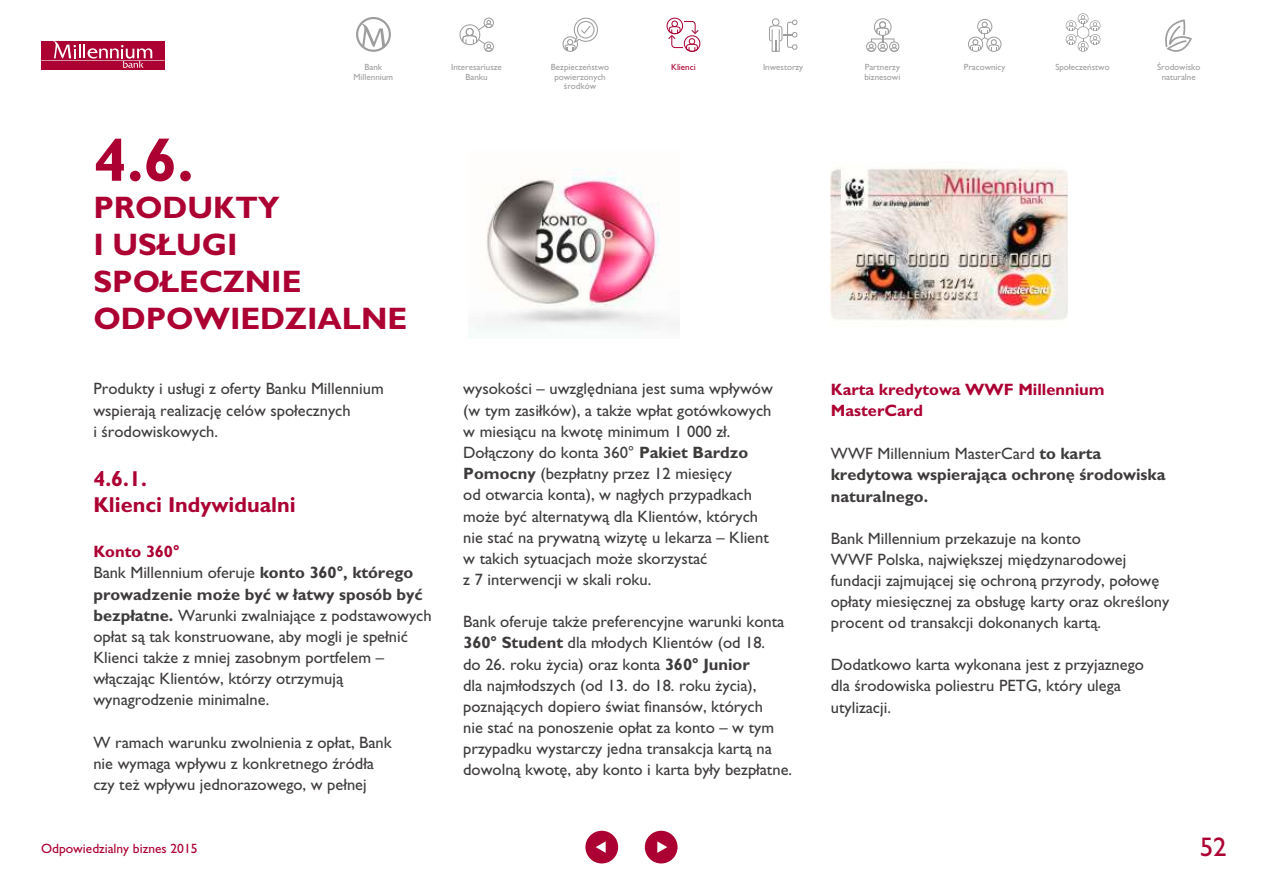
<style>
.page{position:relative;width:1263px;height:893px;background:#fff}
.page>*{position:absolute;margin:0;border:0;box-sizing:border-box;transform-origin:0 0}
.t1{font:700 61.05px "Gill Sans";color:#ac0032}
.t2{font:700 31.2px/36.8px "Gill Sans";color:#ac0032}
.t3{font:27px "Gill Sans";color:#ac0032}
.t4{font:700 21.75px/25.5px "Gill Sans";color:#ac0032}
.t5{font:16.5px/21.1px "Gill Sans";color:#3e3b3b}
.t6{font:700 16.5px/21.5px "Gill Sans";color:#3e3b3b}
.t7{font:700 16.5px/21.5px "Gill Sans";color:#ac0032}
.t8{font:13.5px "Gill Sans";color:#ac0032}
.t9{font:9px/9.4px "Gill Sans";color:#9d9d9d;text-align:center}
.t10{font:9px "Gill Sans";color:#ac0032}
.s1{font-weight:700}
.s2{font-weight:400}
</style>
<div class="page">
<div style="left:41px;top:41px;width:124px;height:29px;background:#ac0032"></div>
<svg style="left:41px;top:41px;width:124px;height:27px"></svg>
<div style="left:585px;top:831px;width:33px;height:32px;background:#ac0032;border-radius:50%"></div>
<div style="left:645px;top:831px;width:32px;height:32px;background:#ac0032;border-radius:50%"></div>
<svg style="left:657px;top:841px;width:10px;height:12px"></svg>
<svg style="left:596px;top:841px;width:10px;height:12px"></svg>
<svg style="left:666px;top:18px;width:34px;height:34px"></svg>
<svg style="left:459px;top:18px;width:35px;height:34px"></svg>
<svg style="left:356px;top:17px;width:35px;height:35px"></svg>
<svg style="left:562px;top:18px;width:36px;height:34px"></svg>
<svg style="left:769px;top:18px;width:28px;height:34px"></svg>
<svg style="left:866px;top:18px;width:33px;height:34px"></svg>
<svg style="left:968px;top:19px;width:33px;height:33px"></svg>
<svg style="left:1165px;top:19px;width:27px;height:33px"></svg>
<svg style="left:1066px;top:13px;width:34px;height:39px"></svg>
<img style="left:477px;top:169px;width:202px;height:163px">
<img style="left:831px;top:168px;width:236px;height:153px">
<h1 class="t1" style="left:93px;top:124px;width:102px">4.6.</h1>
<p class="t9" style="left:354px;top:62px;width:41px">Bank<br>Millennium</p>
<p class="t10" style="left:671px;top:62px;width:26px">Klienci</p>
<p class="t9" style="left:763px;top:62px;width:42px">Inwestorzy</p>
<p class="t9" style="left:864px;top:62px;width:37px;text-align:left">Partnerzy biznesowi</p>
<p class="t9" style="left:964px;top:62px;width:43px">Pracownicy</p>
<p class="t9" style="left:1055px;top:62px;width:56px">Społeczeństwo</p>
<p class="t9" style="left:1157px;top:62px;width:45px">Środowisko naturalne</p>
<p class="t9" style="left:451px;top:62px;width:52px">Interesariusze<br>Banku</p>
<p class="t9" style="left:551px;top:62px;width:60px">Bezpieczeństwo powierzonych środków</p>
<h2 class="t2" style="left:93px;top:189px;width:315px">PRODUKTY<br>I USŁUGI<br>SPOŁECZNIE<br>ODPOWIEDZIALNE</h2>
<p class="t5" style="left:93px;top:378px;width:292px">Produkty i usługi z oferty Banku Millennium wspierają realizację celów społecznych<br>i środowiskowych.</p>
<h3 class="t4" style="left:93px;top:466px;width:204px">4.6.1.<br>Klienci Indywidualni</h3>
<p class="t7" style="left:93px;top:541px;width:88px">Konto 360°</p>
<p class="t5" style="left:93px;top:584px;width:340px"><span class="s1">prowadzenie może być w łatwy sposób być bezpłatne.</span> Warunki zwalniające z podstawowych opłat są tak konstruowane, aby mogli je spełnić Klienci także z mniej zasobnym portfelem – włączając Klientów, którzy otrzymują wynagrodzenie minimalne.</p>
<p class="t5" style="left:93px;top:731px;width:300px">W ramach warunku zwolnienia z opłat, Bank nie wymaga wpływu z konkretnego źródła czy też wpływu jednorazowego, w pełnej</p>
<p class="t5" style="left:93px;top:562px;width:321px">Bank Millennium oferuje <span class="s1">konto 360°, którego</span></p>
<p class="t8" style="left:41px;top:841px;width:158px">Odpowiedzialny biznes 2015</p>
<p class="t5" style="left:463px;top:378px;width:311px">wysokości – uwzględniana jest suma wpływów (w tym zasiłków), a także wpłat gotówkowych w miesiącu na kwotę minimum 1 000 zł.<br>Dołączony do konta 360° <span class="s1">Pakiet Bardzo Pomocny</span> (bezpłatny przez 12 miesięcy<br>od otwarcia konta), w nagłych przypadkach może być alternatywą dla Klientów, których nie stać na prywatną wizytę u lekarza – Klient w takich sytuacjach może skorzystać<br>z 7 interwencji w skali roku.</p>
<p class="t5" style="left:463px;top:611px;width:330px">Bank oferuje także preferencyjne warunki konta <span class="s1">360° Student</span> dla młodych Klientów (od 18.<br>do 26. roku życia) oraz konta <span class="s1">360° Junior<br></span>dla najmłodszych (od 13. do 18. roku życia), poznających dopiero świat finansów, których<br>nie stać na ponoszenie opłat za konto – w tym przypadku wystarczy jedna transakcja kartą na dowolną kwotę, aby konto i karta były bezpłatne.</p>
<p class="t7" style="left:831px;top:379px;width:275px">Karta kredytowa WWF Millennium<br>MasterCard</p>
<p class="t6" style="left:831px;top:443px;width:336px"><span class="s2">WWF Millennium MasterCard</span> to karta kredytowa wspierająca ochronę środowiska naturalnego.</p>
<p class="t5" style="left:831px;top:528px;width:340px">Bank Millennium przekazuje na konto<br>WWF Polska, największej międzynarodowej fundacji zajmującej się ochroną przyrody, połowę opłaty miesięcznej za obsługę karty oraz określony procent od transakcji dokonanych kartą.</p>
<p class="t5" style="left:831px;top:654px;width:315px">Dodatkowo karta wykonana jest z przyjaznego dla środowiska poliestru PETG, który ulega utylizacji.</p>
<h3 class="t3" style="left:1200px;top:831px;width:28px">52</h3>
</div>
